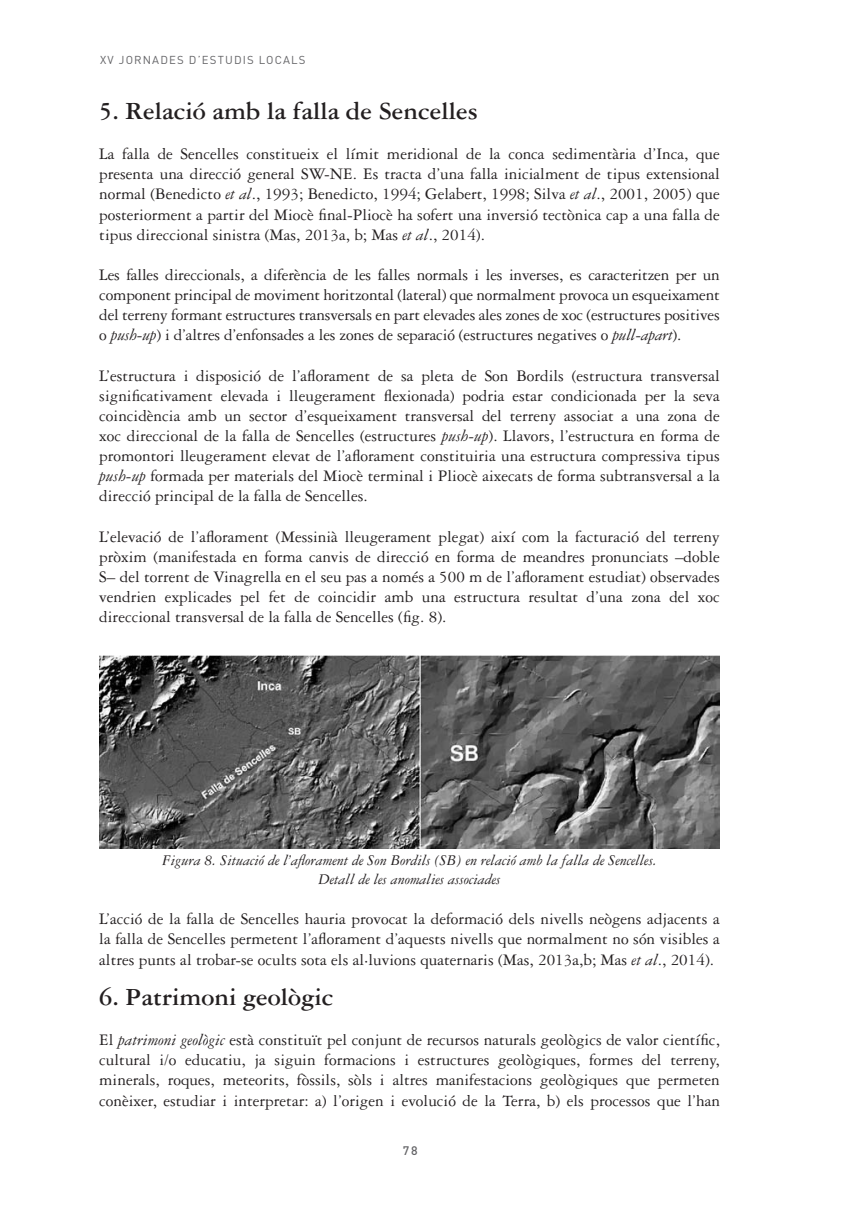
<style>
.page{position:relative;width:844px;height:1216px;background:#fff}
.page>*{position:absolute;margin:0;border:0;box-sizing:border-box;transform-origin:0 0}
.Normal__COMNI{font:700 26.25px "Garamond Three";color:#231f20}
.Normal__COMNI-2{font:17.15px/20.1px "Garamond Three";color:#231f20;text-align:justify}
.tit3{font:italic 15.75px "Garamond Three";color:#231f20}
.t1{font:500 12.25px "DIN";color:#636366}
.t2{font:11.38px "DIN";letter-spacing:.1em;color:#636366}
.s1{font-style:italic}
</style>
<div class="page">
<img style="left:99px;top:655px;width:620px;height:193px">
<p class="t2" style="left:100px;top:53px;width:207px">XV JORNADES D’ESTUDIS LOCALS</p>
<p class="Normal__COMNI" style="left:99px;top:96px;width:380px">5. Relació amb la falla de Sencelles</p>
<p class="Normal__COMNI-2" style="left:99px;top:144px;width:622px">La falla de Sencelles constitueix el límit meridional de la conca sedimentària d’Inca, que presenta una direcció general SW-NE. Es tracta d’una falla inicialment de tipus extensional normal (Benedicto <span class="s1">et al</span>., 1993; Benedicto, 1994; Gelabert, 1998; Silva <span class="s1">et al</span>., 2001, 2005) que posteriorment a partir del Miocè final-Pliocè ha sofert una inversió tectònica cap a una falla de tipus direccional sinistra (Mas, 2013a, b; Mas <span class="s1">et al</span>., 2014).</p>
<p class="Normal__COMNI-2" style="left:99px;top:265px;width:622px">Les falles direccionals, a diferència de les falles normals i les inverses, es caracteritzen per un component principal de moviment horitzontal (lateral) que normalment provoca un esqueixament del terreny formant estructures transversals en part elevades ales zones de xoc (estructures positives o <span class="s1">push-up</span>) i d’altres d’enfonsades a les zones de separació (estructures negatives o <span class="s1">pull-apart</span>).</p>
<p class="Normal__COMNI-2" style="left:99px;top:365px;width:622px">L’estructura i disposició de l’aflorament de sa pleta de Son Bordils (estructura transversal significativament elevada i lleugerament flexionada) podria estar condicionada per la seva coincidència amb un sector d’esqueixament transversal del terreny associat a una zona de xoc direccional de la falla de Sencelles (estructures <span class="s1">push-up</span>). Llavors, l’estructura en forma de promontori lleugerament elevat de l’aflorament constituiria una estructura compressiva tipus <span class="s1">push-up</span> formada per materials del Miocè terminal i Pliocè aixecats de forma subtransversal a la direcció principal de la falla de Sencelles.</p>
<p class="Normal__COMNI-2" style="left:99px;top:526px;width:622px">L’elevació de l’aflorament (Messinià lleugerament plegat) així com la facturació del terreny pròxim (manifestada en forma canvis de direcció en forma de meandres pronunciats –doble S– del torrent de Vinagrella en el seu pas a només a 500 m de l’aflorament estudiat) observades vendrien explicades pel fet de coincidir amb una estructura resultat d’una zona del xoc direccional transversal de la falla de Sencelles (fig. 8).</p>
<p class="tit3" style="left:162px;top:852px;width:496px">Figura 8. Situació de l’aflorament de Son Bordils (SB) en relació amb la falla de Sencelles.</p>
<p class="tit3" style="left:318px;top:871px;width:183px">Detall de les anomalies associades</p>
<p class="Normal__COMNI-2" style="left:99px;top:909px;width:622px">L’acció de la falla de Sencelles hauria provocat la deformació dels nivells neògens adjacents a la falla de Sencelles permetent l’aflorament d’aquests nivells que normalment no són visibles a altres punts al trobar-se ocults sota els al·luvions quaternaris (Mas, 2013a,b; Mas <span class="s1">et al</span>., 2014).</p>
<p class="Normal__COMNI" style="left:99px;top:982px;width:236px">6. Patrimoni geològic</p>
<p class="Normal__COMNI-2" style="left:99px;top:1030px;width:622px">El <span class="s1">patrimoni geològic</span> està constituït pel conjunt de recursos naturals geològics de valor científic, cultural i/o educatiu, ja siguin formacions i estructures geològiques, formes del terreny, minerals, roques, meteorits, fòssils, sòls i altres manifestacions geològiques que permeten conèixer, estudiar i interpretar: a) l’origen i evolució de la Terra, b) els processos que l’han</p>
<p class="t1" style="left:402px;top:1143px;width:16px">78</p>
</div>
